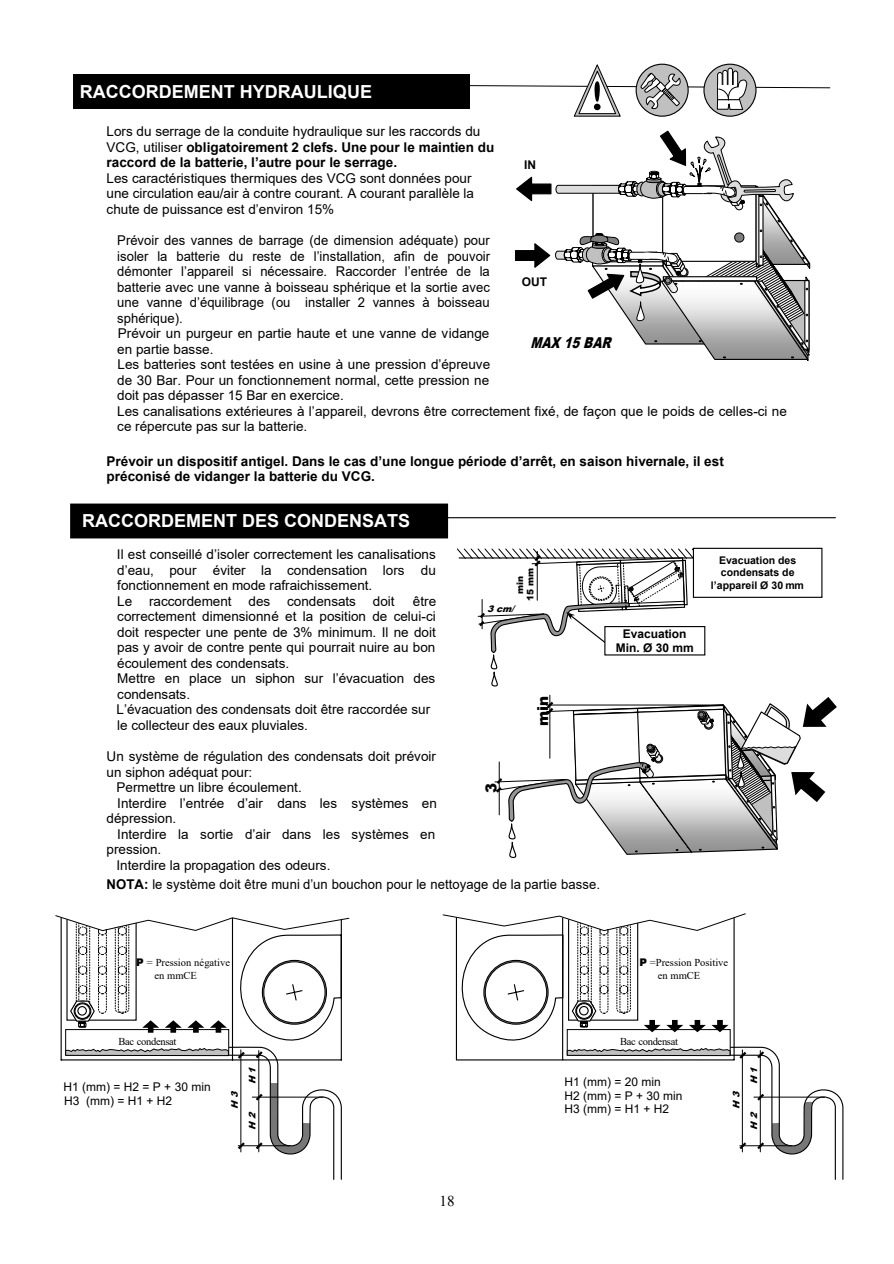
<style>
.page{position:relative;width:894px;height:1264px;background:#fff}
.page>*{position:absolute;margin:0;border:0;box-sizing:border-box;transform-origin:0 0}
.t1{font:700 18px "Arial";color:#fff}
.t2{font:italic 900 18px "Arial";color:#000;scale:.8 1}
.t3{font:italic 900 15px "Arial";color:#000;scale:.77 1}
.t4{font:900 15px "Arial";color:#000}
.t5{font:15px "Times New Roman";color:#000}
.t6{font:13.5px/15.5px "Arial";color:#000}
.t7{font:700 13.5px/15.5px "Arial";color:#000}
.t8{font:12px/13.8px "Arial";color:#000}
.t9{font:700 12px/13.8px "Arial";color:#000;text-align:center}
.t10{font:10.5px/12.9px "Times New Roman";color:#000}
.t11{font:700 10.5px/12.1px "Arial";color:#000;text-align:center}
.t12{font:10.5px "Times New Roman";letter-spacing:-.03em;color:#000}
.t13{font:italic 900 9px "Arial";color:#000}
.t14{font:900 9px/10.5px "Arial";color:#000;text-align:center}
.s1{font-weight:400}
.s2{font-weight:700}
.s3{font-family:"Arial";font-weight:900}
</style>
<div class="page">
<svg style="left:55px;top:915px;width:294px;height:265px"></svg>
<svg style="left:442px;top:913px;width:401px;height:267px"></svg>
<hr style="left:455px;top:917px;width:2px;height:142px;background:#000">
<div style="left:76px;top:77px;width:391px;height:29px;background:#000"></div>
<hr style="left:73px;top:75px;width:396px;height:2px;background:#000">
<hr style="left:73px;top:77px;width:3px;height:31px;background:#000">
<hr style="left:73px;top:106px;width:394px;height:2px;background:#000">
<div style="left:71px;top:504px;width:376px;height:34px;background:#000"></div>
<div style="left:70px;top:503px;width:378px;height:35px;border:1px solid #000"></div>
<hr style="left:442px;top:517px;width:393px;height:1px;background:#000">
<svg style="left:458px;top:64px;width:372px;height:52px"></svg>
<svg style="left:457px;top:548px;width:379px;height:309px"></svg>
<svg style="left:515px;top:130px;width:296px;height:231px"></svg>
<div style="left:692px;top:547px;width:130px;height:51px;background:#fff;border:1px solid #000"></div>
<div style="left:513px;top:152px;width:48px;height:23px;background:#fff"></div>
<div style="left:510px;top:269px;width:48px;height:33px;background:#fff"></div>
<h1 class="t1" style="left:80px;top:85px;width:293px">RACCORDEMENT HYDRAULIQUE</h1>
<p class="t7" style="left:107px;top:125px;width:389px"><span class="s1">Lors du serrage de la conduite hydraulique sur les raccords du<br>VCG, utiliser</span> obligatoirement 2 clefs. Une pour le maintien du raccord de la batterie, l’autre pour le serrage.</p>
<p class="t6" style="left:107px;top:171px;width:369px">Les caractéristiques thermiques des VCG sont données pour une circulation eau/air à contre courant. A courant parallèle la chute de puissance est d’environ 15%</p>
<p class="t6" style="left:117px;top:234px;width:671px">Prévoir des vannes de barrage (de dimension adéquate) pour<br>isoler la batterie du reste de l’installation, afin de pouvoir<br>démonter l’appareil si nécessaire. Raccorder l’entrée de la<br>batterie avec une vanne à boisseau sphérique et la sortie avec<br>une vanne d’équilibrage (ou installer 2 vannes à boisseau<br>sphérique).<br>Prévoir un purgeur en partie haute et une vanne de vidange<br>en partie basse.<br>Les batteries sont testées en usine à une pression d’épreuve<br>de 30 Bar. Pour un fonctionnement normal, cette pression ne<br>doit pas dépasser 15 Bar en exercice.<br>Les canalisations extérieures à l’appareil, devrons être correctement fixé, de façon que le poids de celles-ci ne ce répercute pas sur la batterie.</p>
<p class="t7" style="left:107px;top:454px;width:618px">Prévoir un dispositif antigel. Dans le cas d’une longue période d’arrêt, en saison hivernale, il est préconisé de vidanger la batterie du VCG.</p>
<h1 class="t2" style="left:515px;top:157px;width:50px">OUT</h1>
<p class="t9" style="left:524px;top:159px;width:13px">IN</p>
<h1 class="t2" style="left:519px;top:278px;width:29px">IN</h1>
<p class="t9" style="left:521px;top:276px;width:27px">OUT</p>
<p class="t3" style="left:530px;top:337px;width:105px">MAX 15BAR</p>
<h1 class="t1" style="left:82px;top:514px;width:329px">RACCORDEMENT DES CONDENSATS</h1>
<p class="t6" style="left:117px;top:548px;width:320px">Il est conseillé d’isoler correctement les canalisations d’eau, pour éviter la condensation lors du fonctionnement en mode rafraichissement.<br>Le raccordement des condensats doit</p>
<p class="t14" style="left:515px;top:601px;width:35px;rotate:-90deg">min<br>15 mm</p>
<p class="t6" style="left:116px;top:594px;width:321px;text-indent:296px">être correctement dimensionné et la position de celui-ci doit respecter une pente de 3% minimum. Il ne doit pas y avoir de contre pente qui pourrait nuire au bon écoulement des condensats.<br>Mettre en place un siphon sur l’évacuation des condensats.<br>L’évacuation des condensats doit être raccordée sur le collecteur des eaux pluviales.</p>
<p class="t6" style="left:107px;top:749px;width:331px">Un système de régulation des condensats doit prévoir</p>
<p class="t6" style="left:107px;top:765px;width:147px">un siphon adéquat pour:</p>
<p class="t6" style="left:116px;top:780px;width:187px">Permettre un libre écoulement.</p>
<p class="t6" style="left:117px;top:796px;width:321px">Interdire l’entrée d’air dans les systèmes en</p>
<p class="t6" style="left:107px;top:811px;width:71px">dépression.</p>
<p class="t6" style="left:117px;top:827px;width:319px">Interdire la sortie d’air dans les systèmes en</p>
<p class="t6" style="left:107px;top:843px;width:56px">pression.</p>
<p class="t6" style="left:116px;top:858px;width:215px">Interdire la propagation des odeurs.</p>
<p class="t6" style="left:107px;top:877px;width:495px"><span class="s2">NOTA:</span> le système doit être muni d’un bouchon pour le nettoyage de la partie basse.</p>
<p class="t13" style="left:487px;top:605px;width:28px">3 cm/</p>
<p class="t4" style="left:537px;top:726px;width:32px;rotate:-90deg">min</p>
<p class="t4" style="left:485px;top:793px;width:12px;rotate:-90deg">3</p>
<p class="t9" style="left:615px;top:628px;width:79px">Evacuation<br>Min. Ø 30 mm</p>
<p class="t11" style="left:710px;top:555px;width:95px">Evacuation des condensats de l’appareil Ø 30 mm</p>
<p class="t10" style="left:154px;top:957px;width:77px;text-indent:-18px"><span class="s3">P</span> = Pression négative en mmCE</p>
<p class="t12" style="left:118px;top:1037px;width:59px">Bac condensat</p>
<p class="t10" style="left:657px;top:956px;width:72px;text-indent:-18px"><span class="s3">P</span> =Pression Positive en mmCE</p>
<p class="t12" style="left:619px;top:1037px;width:59px">Bac condensat</p>
<p class="t8" style="left:64px;top:1081px;width:148px">H1 (mm) = H2 = P + 30 min<br>H3 (mm) = H1 + H2</p>
<p class="t13" style="left:231px;top:1108px;width:18px;rotate:-90deg">H 3</p>
<p class="t13" style="left:249px;top:1084px;width:18px;rotate:-90deg">H 1</p>
<p class="t13" style="left:249px;top:1129px;width:18px;rotate:-90deg">H 2</p>
<p class="t5" style="left:439px;top:1195px;width:17px">18</p>
<p class="t8" style="left:564px;top:1075px;width:119px">H1 (mm) = 20 min<br>H2 (mm) = P + 30 min<br>H3 (mm) = H1 + H2</p>
<p class="t13" style="left:732px;top:1108px;width:18px;rotate:-90deg">H 3</p>
<p class="t13" style="left:750px;top:1084px;width:18px;rotate:-90deg">H 1</p>
<p class="t13" style="left:750px;top:1129px;width:18px;rotate:-90deg">H 2</p>
</div>
